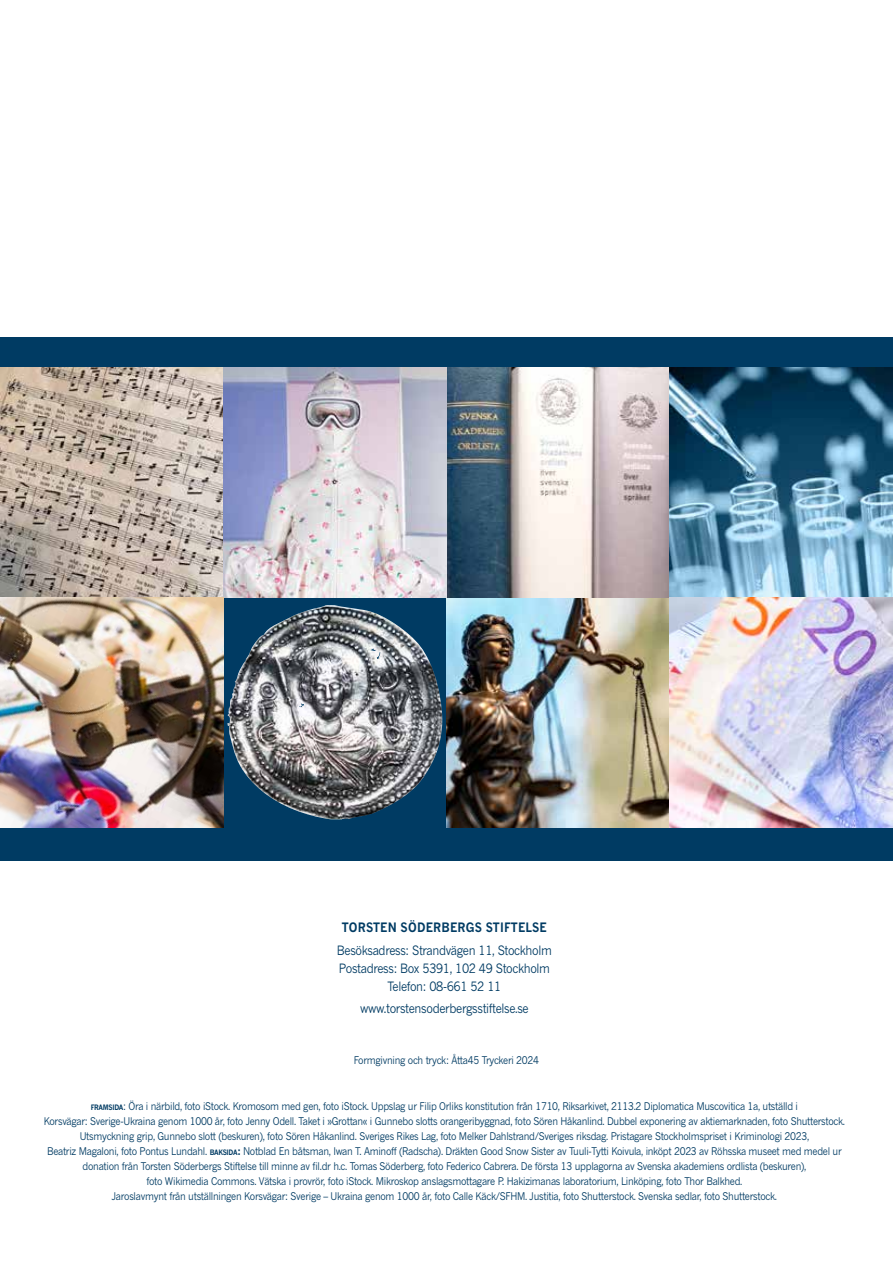
<style>
.page{position:relative;width:893px;height:1263px;background:#fff}
.page>*{position:absolute;margin:0;border:0;box-sizing:border-box;transform-origin:0 0}
.t1{font:12.75px/18px "News Gothic MT Std";letter-spacing:-.03em;color:#003b63;text-align:center;scale:.9 1}
.t2{font:700 12.75px "News Gothic MT Std";letter-spacing:.02em;color:#003b63;scale:.9 1}
.t3{font:10.5px/15px "News Gothic MT Std";letter-spacing:-.03em;color:#003b63;text-align:center;scale:.9 1}
.s1{font-weight:700;font-size:7.35px}
.s2{font-weight:700}
</style>
<div class="page">
<div style="left:0;top:337px;width:893px;height:523px;background:#003b63"></div>
<img style="left:446px;top:368px;width:447px;height:459px">
<img style="left:227px;top:605px;width:216px;height:214px">
<img style="left:0;top:368px;width:446px;height:229px">
<img style="left:0;top:597px;width:223px;height:230px">
<p class="t2" style="left:342px;top:920px;width:229px">TORSTEN SÖDERBERGS STIFTELSE</p>
<p class="t1" style="left:337px;top:941px;width:240px">Besöksadress: Strandvägen 11, Stockholm<br>Postadress: Box 5391, 102 49 Stockholm<br>Telefon: 08-661 52 11</p>
<p class="t1" style="left:360px;top:999px;width:189px">www.torstensoderbergsstiftelse.se</p>
<p class="t3" style="left:354px;top:1053px;width:207px">Formgivning och tryck: Åtta45 Tryckeri 2024</p>
<p class="t3" style="left:44px;top:1098px;width:892px"><span class="s1">FRAMSIDA</span>: Öra i närbild, foto iStock. Kromosom med gen, foto iStock. Uppslag ur Filip Orliks konstitution från 1710, Riksarkivet, 2113.2 Diplomatica Muscovitica 1a, utställd i<br>Korsvägar: Sverige-Ukraina genom 1000 år, foto Jenny Odell. Taket i »Grottan« i Gunnebo slotts orangeribyggnad, foto Sören Håkanlind. Dubbel exponering av aktiemarknaden, foto Shutterstock.<br>Utsmyckning grip, Gunnebo slott (beskuren), foto Sören Håkanlind. Sveriges Rikes Lag, foto Melker Dahlstrand/Sveriges riksdag. Pristagare Stockholmspriset i Kriminologi 2023,<br>Beatriz Magaloni, foto Pontus Lundahl. <span class="s1">BAKSIDA</span><span class="s2">:</span> Notblad En båtsman, Iwan T. Aminoff (Radscha). Dräkten Good Snow Sister av Tuuli-Tytti Koivula, inköpt 2023 av Röhsska museet med medel ur donation från Torsten Söderbergs Stiftelse till minne av fil.dr h.c. Tomas Söderberg, foto Federico Cabrera. De första 13 upplagorna av Svenska akademiens ordlista (beskuren),<br>foto Wikimedia Commons. Vätska i provrör, foto iStock. Mikroskop anslagsmottagare P. Hakizimanas laboratorium, Linköping, foto Thor Balkhed.<br>Jaroslavmynt från utställningen Korsvägar: Sverige – Ukraina genom 1000 år, foto Calle Käck/SFHM. Justitia, foto Shutterstock. Svenska sedlar, foto Shutterstock.</p>
</div>
